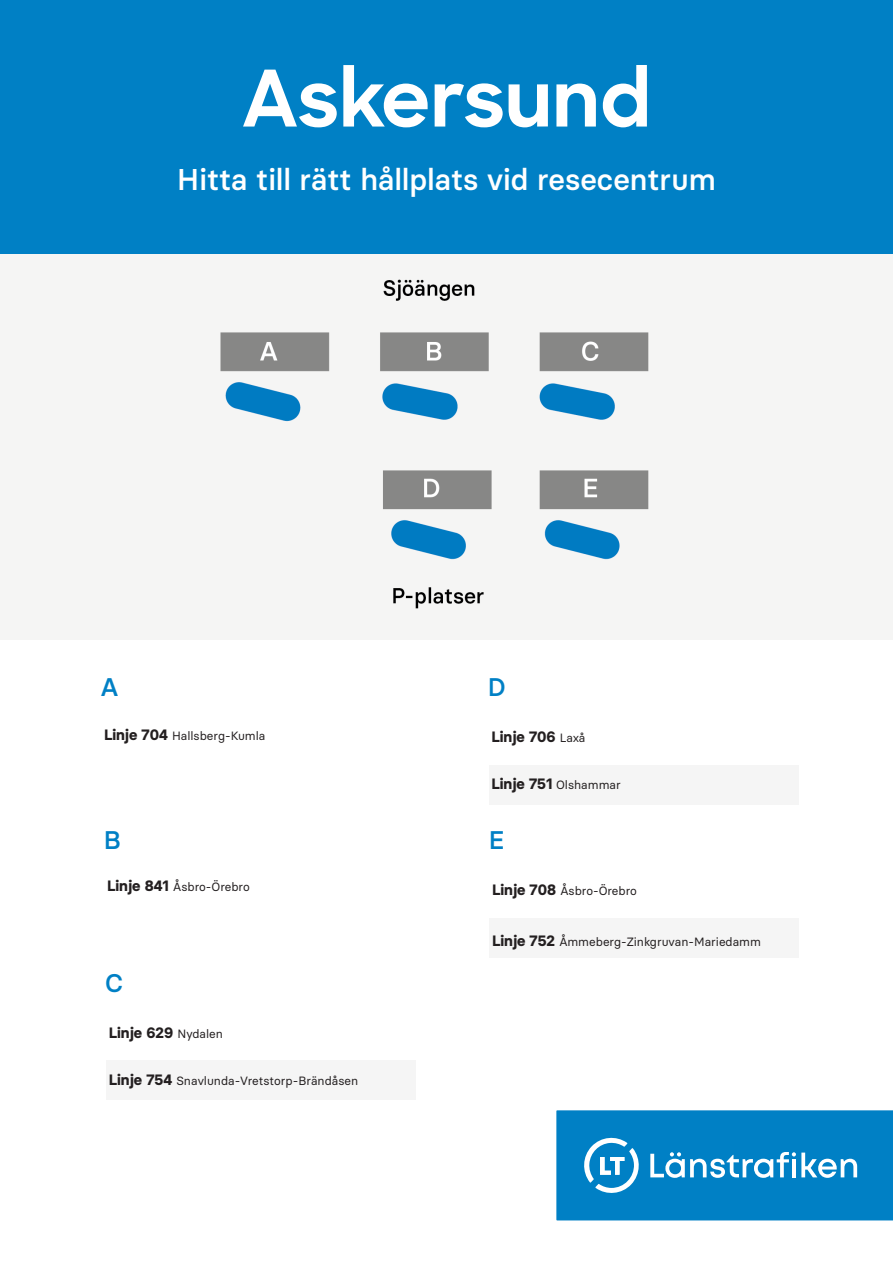
<style>
.page{position:relative;width:893px;height:1263px;background:#fff}
.page>*{position:absolute;margin:0;border:0;box-sizing:border-box;transform-origin:0 0}
.t1{font:700 78px "Sharp Sans";letter-spacing:-.005em;color:#fff}
.t2{font:500 30px "Basier Circle";color:#fff}
.t3{font:500 25.5px "Basier Circle";color:#0080c5}
.t4{font:700 15px "Basier Circle";color:#231f20}
.t5{font:12px "Basier Circle";color:#231f20}
.s1{font-weight:700;font-size:15px}
.s2{font-weight:400;font-size:12px}
</style>
<div class="page">
<img style="left:0;top:253px;width:893px;height:386px">
<div style="left:106px;top:1061px;width:310px;height:39px;background:#f5f5f5"></div>
<div style="left:489px;top:765px;width:309px;height:40px;background:#f5f5f5"></div>
<div style="left:489px;top:918px;width:310px;height:40px;background:#f5f5f5"></div>
<div style="left:0;top:0;width:893px;height:253px;background:#0080c5"></div>
<svg style="left:556px;top:1110px;width:337px;height:110px;background:#148ac9"></svg>
<h1 class="t1" style="left:242px;top:40px;width:411px">Askersund</h1>
<h2 class="t2" style="left:177px;top:161px;width:540px">Hitta till rätt hållplats vid resecentrum</h2>
<h3 class="t3" style="left:101px;top:671px;width:19px">A</h3>
<p class="t5" style="left:104px;top:728px;width:163px"><span class="s1">Linje 704</span> Hallsberg-Kumla</p>
<h3 class="t3" style="left:104px;top:824px;width:18px">B</h3>
<p class="t5" style="left:107px;top:879px;width:144px"><span class="s1">Linje 841</span> Åsbro-Örebro</p>
<h3 class="t3" style="left:105px;top:967px;width:20px">C</h3>
<p class="t4" style="left:109px;top:1023px;width:116px">Linje 629 <span class="s2">Nydalen</span></p>
<p class="t5" style="left:109px;top:1073px;width:251px"><span class="s1">Linje 754</span> Snavlunda-Vretstorp-Brändåsen</p>
<h3 class="t3" style="left:488px;top:671px;width:19px">D</h3>
<p class="t4" style="left:491px;top:728px;width:96px">Linje 706 <span class="s2">Laxå</span></p>
<p class="t5" style="left:491px;top:777px;width:131px"><span class="s1">Linje 751</span> Olshammar</p>
<h3 class="t3" style="left:489px;top:824px;width:17px">E</h3>
<p class="t5" style="left:492px;top:883px;width:146px"><span class="s1">Linje 708</span> Åsbro-Örebro</p>
<p class="t5" style="left:492px;top:934px;width:270px"><span class="s1">Linje 752</span> Åmmeberg-Zinkgruvan-Mariedamm</p>
</div>
